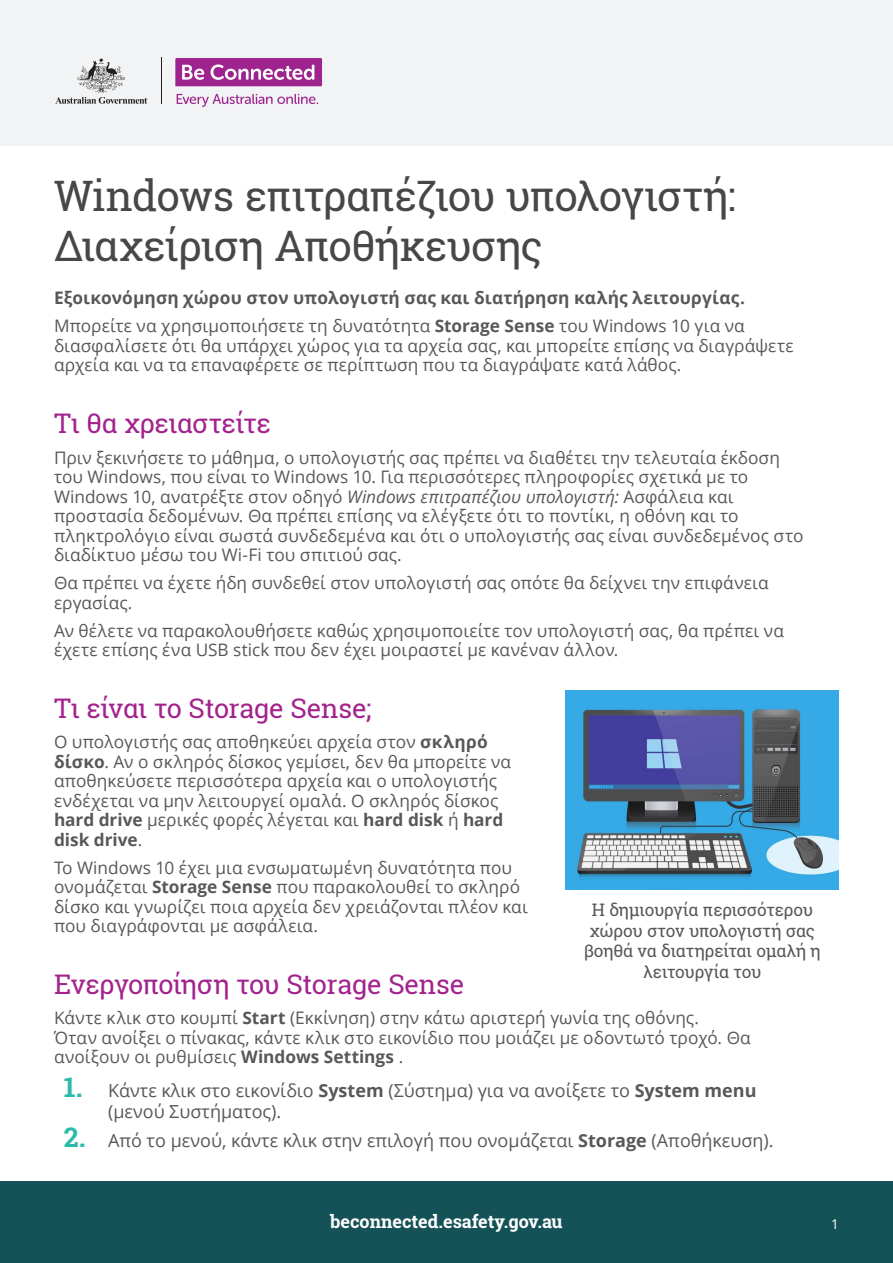
<style>
.page{position:relative;width:893px;height:1263px;background:#fff}
.page>*{position:absolute;margin:0;border:0;box-sizing:border-box;transform-origin:0 0}
.t1{font:42px/50.4px "Roboto Slab";letter-spacing:-.025em;color:#464749}
.t2{font:27px "Roboto Slab";letter-spacing:-.01em;color:#a3228e}
.t3{font:18px/21px "Open Sans";color:#57585a}
.t4{font:700 18px "Roboto Slab";color:#fff}
.t5{font:17.25px/19.5px "Open Sans";letter-spacing:.005em;color:#57585a}
.t6{font:17.25px/20.7px "Roboto Slab";letter-spacing:-.015em;color:#57585a;text-align:center}
.t7{font:700 17.25px "Open Sans";letter-spacing:.01em;color:#57585a}
.t8{font:13.5px "Open Sans";color:#fff}
.s1{font-weight:700}
.s2{font-style:italic}
.s3{font-family:"Roboto Slab";font-weight:700;font-size:27px;color:#2abca8}
</style>
<div class="page">
<div style="left:0;top:1181px;width:893px;height:82px;background:#155257"></div>
<div style="left:0;top:0;width:893px;height:145px;background:#f2f3f4"></div>
<svg style="left:175px;top:58px;width:147px;height:28px;background:#b14da3"></svg>
<svg style="left:177px;top:94px;width:141px;height:13px"></svg>
<svg style="left:55px;top:58px;width:92px;height:46px"></svg>
<hr style="left:161px;top:58px;width:1px;height:46px;background:#231f20">
<img style="left:566px;top:691px;width:273px;height:198px">
<h1 class="t1" style="left:54px;top:170px;width:683px">Windows επιτραπέζιου υπολογιστή:<br>Διαχείριση Aποθήκευσης</h1>
<p class="t7" style="left:54px;top:286px;width:692px">Εξοικονόμηση χώρου στον υπολογιστή σας και διατήρηση καλής λειτουργίας.</p>
<p class="t5" style="left:54px;top:316px;width:741px">Μπορείτε να χρησιμοποιήσετε τη δυνατότητα <span class="s1">Storage Sense</span> του Windows 10 για να διασφαλίσετε ότι θα υπάρχει χώρος για τα αρχεία σας, και μπορείτε επίσης να διαγράψετε αρχεία και να τα επαναφέρετε σε περίπτωση που τα διαγράψατε κατά λάθος.</p>
<h2 class="t2" style="left:54px;top:405px;width:218px">Τι θα χρειαστείτε</h2>
<p class="t5" style="left:54px;top:447px;width:751px">Πριν ξεκινήσετε το μάθημα, ο υπολογιστής σας πρέπει να διαθέτει την τελευταία έκδοση του Windows, που είναι το Windows 10. Για περισσότερες πληροφορίες σχετικά με το Windows 10, ανατρέξτε στον οδηγό <span class="s2">Windows επιτραπέζιου υπολογιστή:</span> Ασφάλεια και προστασία δεδομένων. Θα πρέπει επίσης να ελέγξετε ότι το ποντίκι, η οθόνη και το πληκτρολόγιο είναι σωστά συνδεδεμένα και ότι ο υπολογιστής σας είναι συνδεδεμένος στο διαδίκτυο μέσω του Wi-Fi του σπιτιού σας.</p>
<p class="t5" style="left:54px;top:572px;width:716px">Θα πρέπει να έχετε ήδη συνδεθεί στον υπολογιστή σας οπότε θα δείχνει την επιφάνεια εργασίας.</p>
<p class="t5" style="left:54px;top:620px;width:731px">Αν θέλετε να παρακολουθήσετε καθώς χρησιμοποιείτε τον υπολογιστή σας, θα πρέπει να έχετε επίσης ένα USB stick που δεν έχει μοιραστεί με κανέναν άλλον.</p>
<h2 class="t2" style="left:54px;top:690px;width:319px">Τι είναι το Storage Sense;</h2>
<p class="t5" style="left:54px;top:732px;width:458px">Ο υπολογιστής σας αποθηκεύει αρχεία στον <span class="s1">σκληρό δίσκο</span>. Αν ο σκληρός δίσκος γεμίσει, δεν θα μπορείτε να αποθηκεύσετε περισσότερα αρχεία και ο υπολογιστής ενδέχεται να μην λειτουργεί ομαλά. Ο σκληρός δίσκος <span class="s1">hard drive</span> μερικές φορές λέγεται και <span class="s1">hard disk</span> ή <span class="s1">hard disk drive</span>.</p>
<p class="t5" style="left:54px;top:857px;width:475px">Τo Windows 10 έχει μια ενσωματωμένη δυνατότητα που ονομάζεται <span class="s1">Storage Sense</span> που παρακολουθεί το σκληρό δίσκο και γνωρίζει ποια αρχεία δεν χρειάζονται πλέον και που διαγράφονται με ασφάλεια.</p>
<h2 class="t2" style="left:54px;top:966px;width:412px">Ενεργοποίηση του Storage Sense</h2>
<p class="t5" style="left:54px;top:1008px;width:698px">Κάντε κλικ στο κουμπί <span class="s1">Start</span> (Eκκίνηση) στην κάτω αριστερή γωνία της οθόνης.<br>Όταν ανοίξει ο πίνακας, κάντε κλικ στο εικονίδιο που μοιάζει με οδοντωτό τροχό. Θα ανοίξουν οι ρυθμίσεις <span class="s1">Windows Settings</span> .</p>
<p class="t3" style="left:108px;top:1079px;width:650px;text-indent:-44px"><span class="s3">1.</span> Κάντε κλικ στο εικονίδιο <span class="s1">System</span> (Σύστημα) για να ανοίξετε το <span class="s1">System menu </span>(μενού Συστήματος).</p>
<p class="t3" style="left:64px;top:1130px;width:711px"><span class="s3">2.</span> Από το μενού, κάντε κλικ στην επιλογή που ονομάζεται <span class="s1">Storage</span> (Αποθήκευση).</p>
<p class="t6" style="left:584px;top:899px;width:238px">H δημιουργία περισσότερου χώρου στον υπολογιστή σας βοηθά να διατηρείται ομαλή η λειτουργία του</p>
<p class="t4" style="left:330px;top:1209px;width:234px">beconnected.esafety.gov.au</p>
<p class="t8" style="left:831px;top:1214px;width:9px">1</p>
</div>
